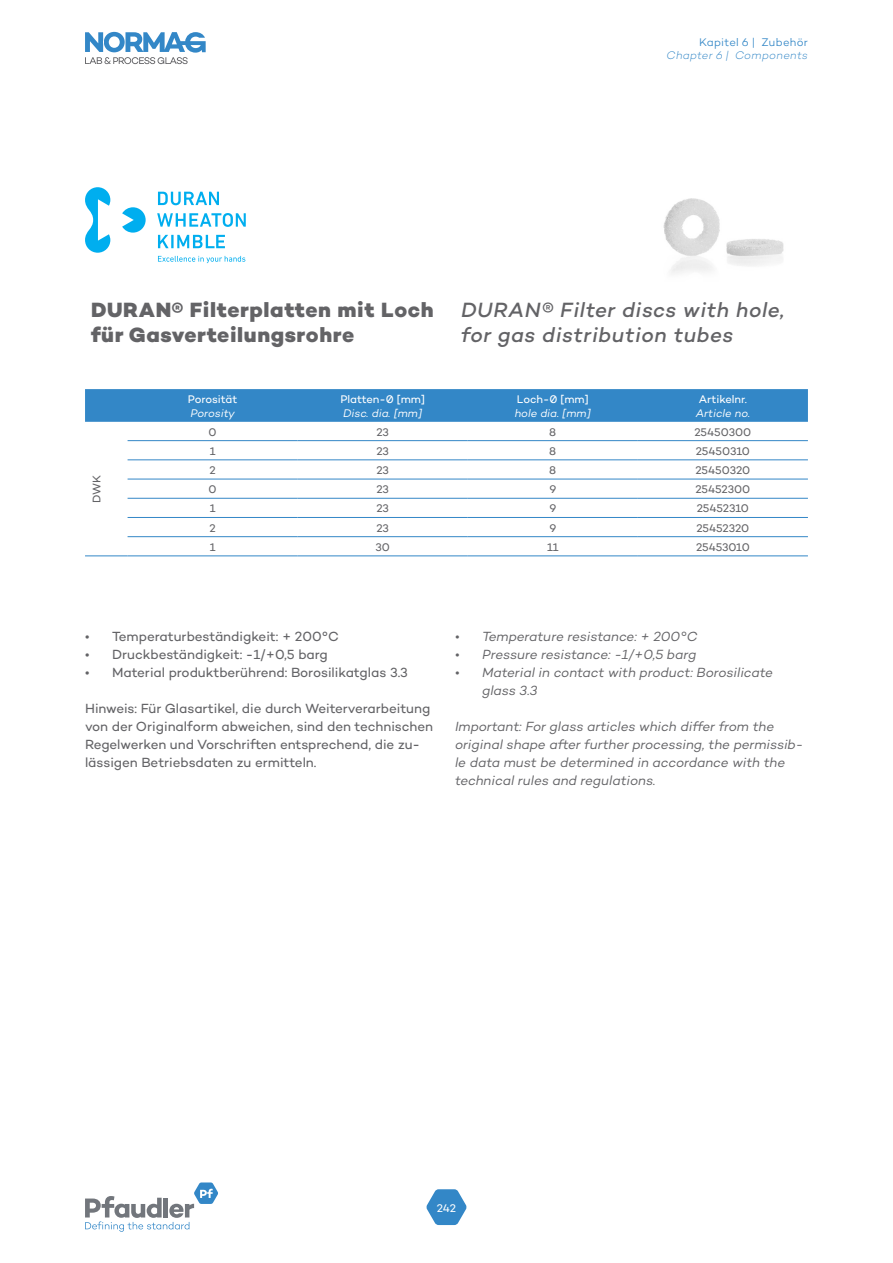
<style>
.page{position:relative;width:893px;height:1263px;background:#fff}
.page>*{position:absolute;margin:0;border:0;box-sizing:border-box;transform-origin:0 0}
.t1{font:italic 500 21px/25.2px "Campton";letter-spacing:.03em;color:#636366}
.t2{font:800 21px/25.2px "Campton";letter-spacing:.03em;color:#636366}
.t3{font:13.5px/18px "Campton";letter-spacing:-.005em;color:#636366}
.t4{font:italic 13.5px/18px "Campton";letter-spacing:-.005em;color:#636366}
.t5{font:11.25px "Campton";letter-spacing:-.01em;color:#636366}
.t6{font:11.25px "Campton";letter-spacing:-.005em;color:#fff}
.t7{font:italic 11.25px "Campton";color:#fff}
.t8{font:italic 300 11.25px "Campton";letter-spacing:.025em;color:#3387c7}
.t9{font:300 11.25px "Campton";letter-spacing:.025em;color:#3387c7}
</style>
<div class="page">
<svg style="left:426px;top:1189px;width:41px;height:36px"></svg>
<svg style="left:85px;top:32px;width:121px;height:32px"></svg>
<svg style="left:85px;top:1182px;width:133px;height:50px"></svg>
<svg style="left:85px;top:187px;width:61px;height:66px"></svg>
<svg style="left:158px;top:192px;width:61px;height:13px"></svg>
<svg style="left:158px;top:235px;width:67px;height:13px"></svg>
<svg style="left:157px;top:213px;width:89px;height:14px"></svg>
<svg style="left:158px;top:256px;width:87px;height:7px"></svg>
<img style="left:663px;top:198px;width:121px;height:75px">
<div style="left:85px;top:389px;width:723px;height:33px;background:#3387c7"></div>
<hr style="left:128px;top:440px;width:170px;height:1px;background:#3387c7">
<hr style="left:298px;top:440px;width:170px;height:1px;background:#3387c7">
<hr style="left:468px;top:440px;width:170px;height:1px;background:#3387c7">
<hr style="left:638px;top:440px;width:170px;height:1px;background:#3387c7">
<hr style="left:128px;top:459px;width:170px;height:1px;background:#3387c7">
<hr style="left:298px;top:459px;width:170px;height:1px;background:#3387c7">
<hr style="left:468px;top:459px;width:170px;height:1px;background:#3387c7">
<hr style="left:638px;top:459px;width:170px;height:1px;background:#3387c7">
<hr style="left:85px;top:555px;width:43px;height:1px;background:#3387c7">
<hr style="left:128px;top:479px;width:170px;height:1px;background:#3387c7">
<hr style="left:298px;top:479px;width:170px;height:1px;background:#3387c7">
<hr style="left:468px;top:479px;width:170px;height:1px;background:#3387c7">
<hr style="left:638px;top:479px;width:170px;height:1px;background:#3387c7">
<hr style="left:128px;top:498px;width:170px;height:1px;background:#3387c7">
<hr style="left:298px;top:498px;width:170px;height:1px;background:#3387c7">
<hr style="left:468px;top:498px;width:170px;height:1px;background:#3387c7">
<hr style="left:638px;top:498px;width:170px;height:1px;background:#3387c7">
<hr style="left:128px;top:517px;width:170px;height:1px;background:#3387c7">
<hr style="left:298px;top:517px;width:170px;height:1px;background:#3387c7">
<hr style="left:468px;top:517px;width:170px;height:1px;background:#3387c7">
<hr style="left:638px;top:517px;width:170px;height:1px;background:#3387c7">
<hr style="left:128px;top:536px;width:170px;height:1px;background:#3387c7">
<hr style="left:298px;top:536px;width:170px;height:1px;background:#3387c7">
<hr style="left:468px;top:536px;width:170px;height:1px;background:#3387c7">
<hr style="left:638px;top:536px;width:170px;height:1px;background:#3387c7">
<hr style="left:128px;top:555px;width:170px;height:1px;background:#3387c7">
<hr style="left:298px;top:555px;width:170px;height:1px;background:#3387c7">
<hr style="left:468px;top:555px;width:170px;height:1px;background:#3387c7">
<hr style="left:638px;top:555px;width:170px;height:1px;background:#3387c7">
<p class="t9" style="left:699px;top:35px;width:110px">Kapitel 6 | Zubehör</p>
<p class="t8" style="left:667px;top:48px;width:143px">Chapter 6 | Components</p>
<h1 class="t2" style="left:91px;top:297px;width:344px">DURAN® Filterplatten mit Loch für Gasverteilungsrohre</h1>
<h1 class="t1" style="left:461px;top:297px;width:325px">DURAN® Filter discs with hole, for gas distribution tubes</h1>
<p class="t6" style="left:188px;top:392px;width:51px">Porosität</p>
<p class="t7" style="left:191px;top:406px;width:46px">Porosity</p>
<p class="t6" style="left:340px;top:392px;width:86px">Platten-0 [mm]</p>
<p class="t7" style="left:343px;top:406px;width:81px">Disc. dia. [mm]</p>
<p class="t6" style="left:517px;top:392px;width:73px">Loch-0 [mm]</p>
<p class="t7" style="left:515px;top:406px;width:78px">hole dia. [mm]</p>
<p class="t6" style="left:699px;top:392px;width:50px">Artikelnr.</p>
<p class="t7" style="left:696px;top:406px;width:56px">Article no.</p>
<p class="t5" style="left:90px;top:503px;width:30px;rotate:-90deg">DWK</p>
<p class="t5" style="left:209px;top:425px;width:10px">0</p>
<p class="t5" style="left:376px;top:425px;width:14px">23</p>
<p class="t5" style="left:549px;top:425px;width:9px">8</p>
<p class="t5" style="left:695px;top:425px;width:58px">25450300</p>
<p class="t5" style="left:210px;top:444px;width:7px">1</p>
<p class="t5" style="left:376px;top:444px;width:14px">23</p>
<p class="t5" style="left:549px;top:444px;width:9px">8</p>
<p class="t5" style="left:696px;top:444px;width:56px">25450310</p>
<p class="t5" style="left:209px;top:463px;width:8px">2</p>
<p class="t5" style="left:376px;top:463px;width:14px">23</p>
<p class="t5" style="left:549px;top:463px;width:9px">8</p>
<p class="t5" style="left:695px;top:463px;width:56px">25450320</p>
<p class="t5" style="left:209px;top:482px;width:10px">0</p>
<p class="t5" style="left:376px;top:482px;width:14px">23</p>
<p class="t5" style="left:549px;top:482px;width:8px">9</p>
<p class="t5" style="left:695px;top:482px;width:56px">25452300</p>
<p class="t5" style="left:210px;top:501px;width:7px">1</p>
<p class="t5" style="left:376px;top:501px;width:14px">23</p>
<p class="t5" style="left:549px;top:501px;width:8px">9</p>
<p class="t5" style="left:697px;top:501px;width:54px">25452310</p>
<p class="t5" style="left:209px;top:521px;width:8px">2</p>
<p class="t5" style="left:376px;top:521px;width:14px">23</p>
<p class="t5" style="left:549px;top:521px;width:8px">9</p>
<p class="t5" style="left:696px;top:521px;width:54px">25452320</p>
<p class="t5" style="left:210px;top:540px;width:7px">1</p>
<p class="t5" style="left:376px;top:540px;width:16px">30</p>
<p class="t5" style="left:547px;top:540px;width:13px">11</p>
<p class="t5" style="left:696px;top:540px;width:55px">25453010</p>
<p class="t3" style="left:85px;top:627px;width:255px">• Temperaturbeständigkeit: + 200°C</p>
<p class="t3" style="left:85px;top:645px;width:244px">• Druckbeständigkeit: -1/+0,5 barg</p>
<p class="t3" style="left:85px;top:663px;width:324px">• Material produktberührend: Borosilikatglas 3.3</p>
<p class="t3" style="left:85px;top:699px;width:349px">Hinweis: Für Glasartikel, die durch Weiterverarbeitung von der Originalform abweichen, sind den technischen Regelwerken und Vorschriften entsprechend, die zu&shy;lässigen Betriebsdaten zu ermitteln.</p>
<p class="t4" style="left:455px;top:627px;width:244px">• Temperature resistance: + 200°C</p>
<p class="t4" style="left:455px;top:645px;width:243px">• Pressure resistance: -1/+0,5 barg</p>
<p class="t4" style="left:482px;top:663px;width:293px;text-indent:-27px">• Material in contact with product: Borosilicate glass 3.3</p>
<p class="t4" style="left:455px;top:717px;width:350px">Important: For glass articles which differ from the original shape after further processing, the permissib&shy;le data must be determined in accordance with the technical rules and regulations.</p>
<p class="t6" style="left:437px;top:1201px;width:21px">242</p>
</div>
